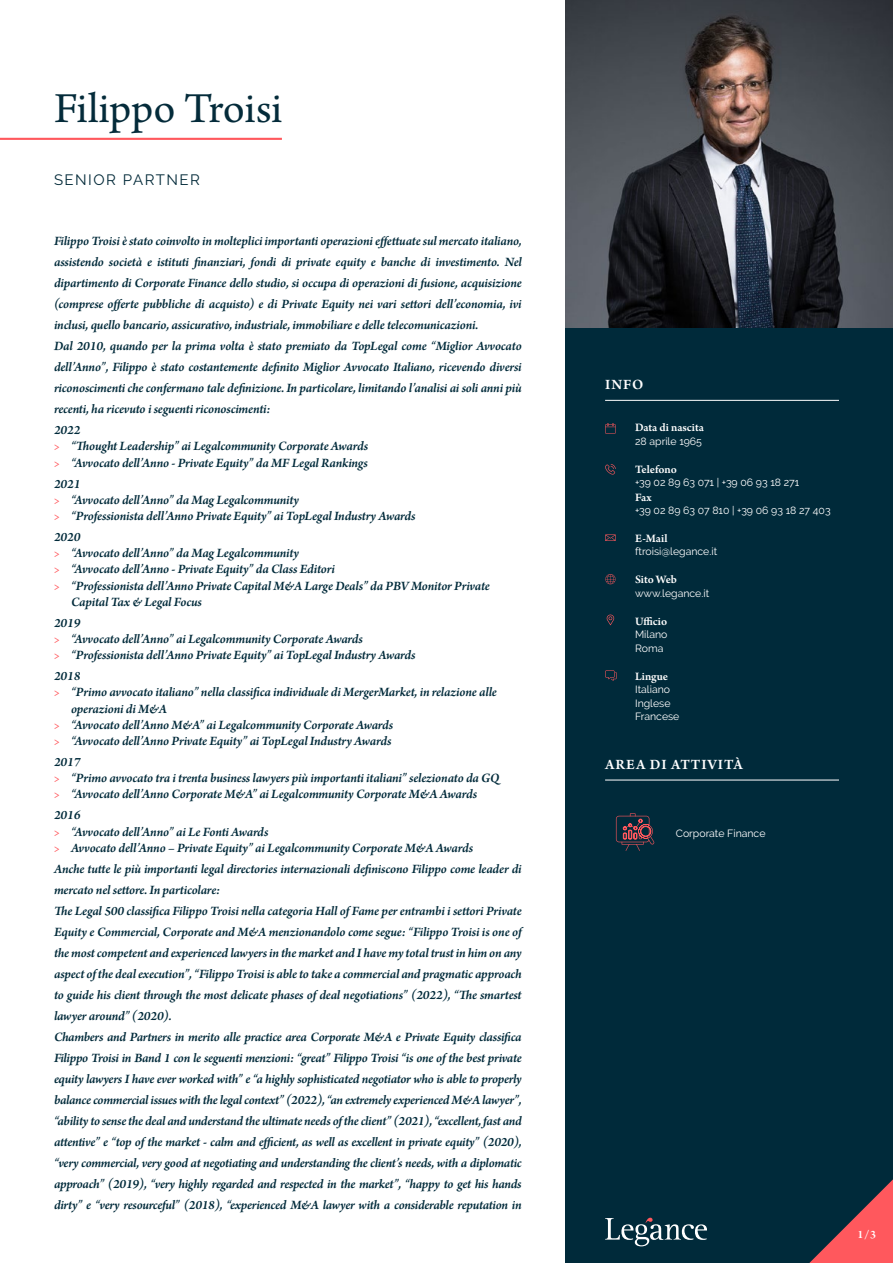
<style>
.page{position:relative;width:893px;height:1263px;background:#fff}
.page>*{position:absolute;margin:0;border:0;box-sizing:border-box;transform-origin:0 0}
.t1{font:45px "Arno Pro";color:#042b3a}
.t2{font:600 15px "Arno Pro";letter-spacing:.06em;color:#fff}
.t3{font:15px "Raleway";letter-spacing:.1em;color:#042b3a}
.t4{font:italic 600 13.5px/21px "Arno Pro";letter-spacing:-.015em;color:#002a3a}
.t5{font:600 12px "Arno Pro";color:#fff}
.t6{font:10.5px/13.5px "Raleway";color:#fff}
.s1{font-family:"Raleway";font-weight:400;font-style:normal;font-size:10.5px;color:#ff585d}
</style>
<div class="page">
<div style="left:566px;top:306px;width:327px;height:957px;background:#002a3a"></div>
<img style="left:566px;top:0;width:327px;height:327px">
<svg style="left:605px;top:1218px;width:102px;height:28px"></svg>
<hr style="left:0;top:138px;width:282px;height:2px;background:#ff585d">
<svg style="left:607px;top:615px;width:7px;height:10px"></svg>
<svg style="left:605px;top:534px;width:11px;height:7px"></svg>
<svg style="left:605px;top:464px;width:11px;height:11px"></svg>
<svg style="left:605px;top:574px;width:11px;height:10px"></svg>
<svg style="left:605px;top:423px;width:11px;height:10px"></svg>
<svg style="left:605px;top:670px;width:12px;height:11px"></svg>
<hr style="left:605px;top:400px;width:234px;height:1px;background:#fff">
<hr style="left:605px;top:780px;width:234px;height:1px;background:#fff">
<svg style="left:809px;top:1179px;width:84px;height:84px"></svg>
<svg style="left:616px;top:813px;width:38px;height:38px"></svg>
<h1 class="t1" style="left:54px;top:83px;width:230px">Filippo Troisi</h1>
<p class="t3" style="left:54px;top:171px;width:148px">SENIOR PARTNER</p>
<p class="t4" style="left:54px;top:231px;width:469px">Filippo Troisi è stato coinvolto in molteplici importanti operazioni effettuate sul mercato italiano, assistendo società e istituti finanziari, fondi di private equity e banche di investimento. Nel dipartimento di Corporate Finance dello studio, si occupa di operazioni di fusione, acquisizione (comprese offerte pubbliche di acquisto) e di Private Equity nei vari settori dell’economia, ivi inclusi, quello bancario, assicurativo, industriale, immobiliare e delle telecomunicazioni.<br>Dal 2010, quando per la prima volta è stato premiato da TopLegal come “Miglior Avvocato dell’Anno”, Filippo è stato costantemente definito Miglior Avvocato Italiano, ricevendo diversi riconoscimenti che confermano tale definizione. In particolare, limitando l’analisi ai soli anni più recenti, ha ricevuto i seguenti riconoscimenti:<br>2022</p>
<p class="t4" style="left:54px;top:439px;width:316px;line-height:16.2px"><span class="s1">&gt;</span> “Thought Leadership” ai Legalcommunity Corporate Awards <span class="s1">&gt;</span> “Avvocato dell’Anno - Private Equity” da MF Legal Rankings</p>
<p class="t4" style="left:54px;top:476px;width:363px;line-height:16.2px">2021<br><span class="s1">&gt;</span> “Avvocato dell’Anno” da Mag Legalcommunity<br><span class="s1">&gt;</span> “Professionista dell’Anno Private Equity” ai TopLegal Industry Awards</p>
<p class="t4" style="left:54px;top:527px;width:28px">2020</p>
<p class="t4" style="left:54px;top:543px;width:246px"><span class="s1">&gt;</span> “Avvocato dell’Anno” da Mag Legalcommunity</p>
<p class="t4" style="left:54px;top:559px;width:282px"><span class="s1">&gt;</span> “Avvocato dell’Anno - Private Equity” da Class Editori</p>
<p class="t4" style="left:54px;top:576px;width:437px"><span class="s1">&gt;</span> “Professionista dell’Anno Private Capital M&amp;A Large Deals” da PBV Monitor Private</p>
<p class="t4" style="left:71px;top:592px;width:133px">Capital Tax &amp; Legal Focus</p>
<p class="t4" style="left:54px;top:615px;width:363px;line-height:16.2px">2019<br><span class="s1">&gt;</span> “Avvocato dell’Anno” ai Legalcommunity Corporate Awards<br><span class="s1">&gt;</span> “Professionista dell’Anno Private Equity” ai TopLegal Industry Awards</p>
<p class="t4" style="left:54px;top:666px;width:28px">2018</p>
<p class="t4" style="left:54px;top:682px;width:444px"><span class="s1">&gt;</span> “Primo avvocato italiano” nella classifica individuale di MergerMarket, in relazione alle</p>
<p class="t4" style="left:71px;top:699px;width:97px">operazioni di M&amp;A</p>
<p class="t4" style="left:54px;top:715px;width:341px"><span class="s1">&gt;</span> “Avvocato dell’Anno M&amp;A” ai Legalcommunity Corporate Awards</p>
<p class="t4" style="left:54px;top:731px;width:339px"><span class="s1">&gt;</span> “Avvocato dell’Anno Private Equity” ai TopLegal Industry Awards</p>
<p class="t4" style="left:54px;top:754px;width:447px;line-height:16.2px">2017<br><span class="s1">&gt;</span> “Primo avvocato tra i trenta business lawyers più importanti italiani” selezionato da GQ <span class="s1">&gt;</span> “Avvocato dell’Anno Corporate M&amp;A” ai Legalcommunity Corporate M&amp;A Awards</p>
<p class="t4" style="left:54px;top:808px;width:421px;line-height:16.2px">2016<br><span class="s1">&gt;</span> “Avvocato dell’Anno” ai Le Fonti Awards<br><span class="s1">&gt;</span> Avvocato dell’Anno – Private Equity” ai Legalcommunity Corporate M&amp;A Awards</p>
<p class="t4" style="left:54px;top:859px;width:469px">Anche tutte le più importanti legal directories internazionali definiscono Filippo come leader di mercato nel settore. In particolare:<br>The Legal 500 classifica Filippo Troisi nella categoria Hall of Fame per entrambi i settori Private Equity e Commercial, Corporate and M&amp;A menzionandolo come segue: “Filippo Troisi is one of the most competent and experienced lawyers in the market and I have my total trust in him on any aspect of the deal execution”, “Filippo Troisi is able to take a commercial and pragmatic approach to guide his client through the most delicate phases of deal negotiations” (2022), “The smartest lawyer around” (2020).<br>Chambers and Partners in merito alle practice area Corporate M&amp;A e Private Equity classifica Filippo Troisi in Band 1 con le seguenti menzioni: “great” Filippo Troisi “is one of the best private equity lawyers I have ever worked with” e “a highly sophisticated negotiator who is able to properly balance commercial issues with the legal context” (2022), “an extremely experienced M&amp;A lawyer”, “ability to sense the deal and understand the ultimate needs of the client” (2021), “excellent, fast and attentive” e “top of the market - calm and efficient, as well as excellent in private equity” (2020), “very commercial, very good at negotiating and understanding the client’s needs, with a diplomatic approach” (2019), “very highly regarded and respected in the market”, “happy to get his hands dirty” e “very resourceful” (2018), “experienced M&amp;A lawyer with a considerable reputation in</p>
<p class="t2" style="left:605px;top:376px;width:40px">INFO</p>
<p class="t5" style="left:635px;top:421px;width:70px">Data di nascita</p>
<p class="t6" style="left:635px;top:434px;width:68px">28 aprile 1965</p>
<p class="t5" style="left:635px;top:462px;width:43px">Telefono</p>
<p class="t6" style="left:635px;top:476px;width:166px">+39 02 89 63 071 | +39 06 93 18 271</p>
<p class="t5" style="left:635px;top:490px;width:18px">Fax</p>
<p class="t6" style="left:635px;top:504px;width:197px">+39 02 89 63 07 810 | +39 06 93 18 27 403</p>
<p class="t5" style="left:635px;top:531px;width:34px">E-Mail</p>
<p class="t6" style="left:635px;top:545px;width:84px">ftroisi@legance.it</p>
<p class="t5" style="left:635px;top:573px;width:43px">Sito Web</p>
<p class="t6" style="left:635px;top:586px;width:76px">www.legance.it</p>
<p class="t5" style="left:635px;top:614px;width:34px">Ufficio</p>
<p class="t6" style="left:635px;top:628px;width:34px">Milano<br>Roma</p>
<p class="t5" style="left:635px;top:669px;width:35px">Lingue</p>
<p class="t6" style="left:635px;top:683px;width:46px">Italiano<br>Inglese<br>Francese</p>
<p class="t2" style="left:605px;top:756px;width:139px">AREA DI ATTIVITÀ</p>
<p class="t6" style="left:676px;top:826px;width:91px">Corporate Finance</p>
<p class="t5" style="left:857px;top:1228px;width:20px">1/3</p>
</div>
